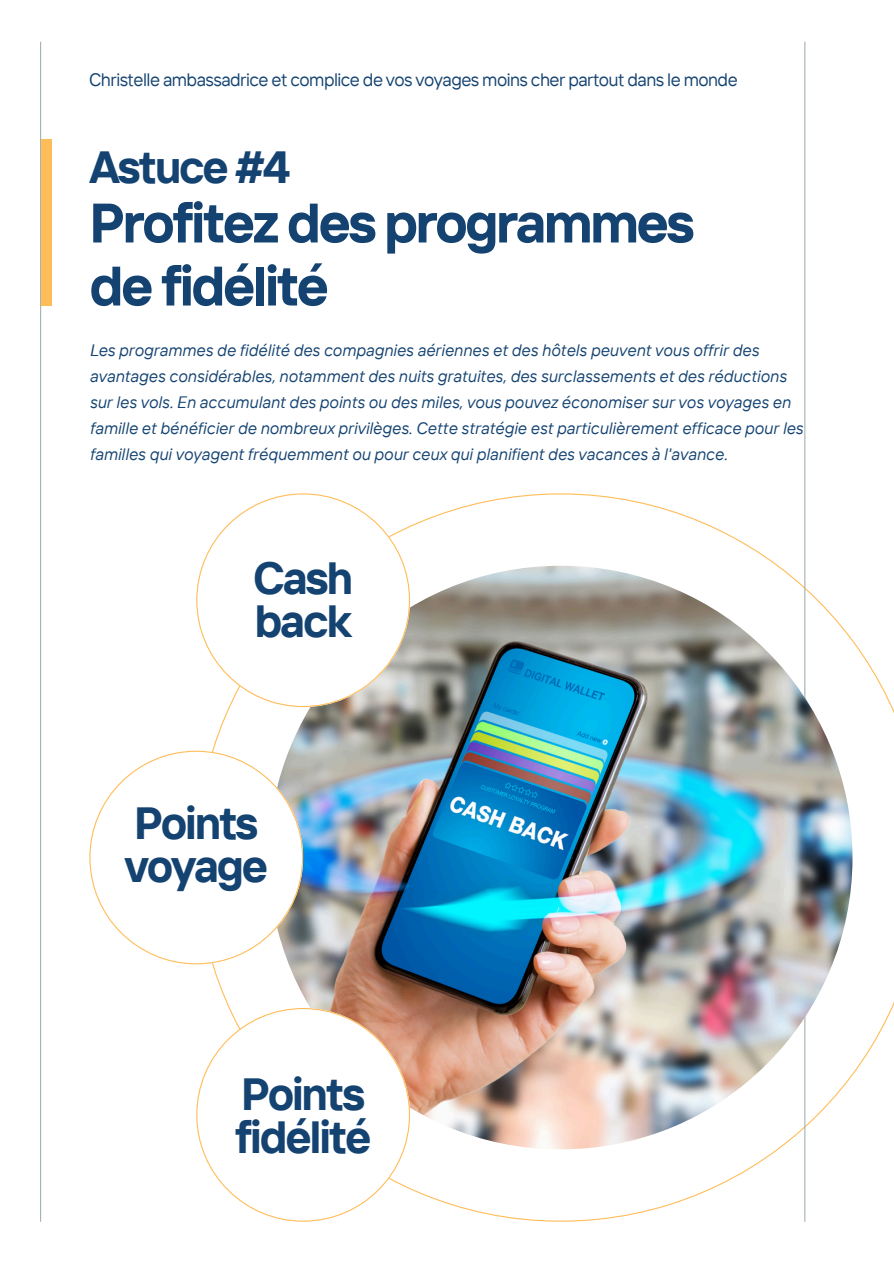
<style>
.page{position:relative;width:894px;height:1264px;background:#fff}
.page>*{position:absolute;margin:0;border:0;box-sizing:border-box;transform-origin:0 0}
.t1{font:700 55.5px/63px "TT Interphases";letter-spacing:-.05em;color:#144371}
.t2{font:700 45px/42.8px "TT Interphases";letter-spacing:-.05em;color:#144371}
.t3{font:18px "TT Interphases";letter-spacing:-.03em;color:#144371}
.t4{font:italic 16.5px/25.8px "TT Interphases";color:#144371}
</style>
<div class="page">
<svg style="left:196px;top:493px;width:697px;height:728px"></svg>
<hr style="left:804px;top:42px;width:1px;height:1179px;background:#a4b2b2">
<hr style="left:40px;top:42px;width:1px;height:1179px;background:#a4b2b2">
<div style="left:41px;top:139px;width:10px;height:166px;background:#ffbd59"></div>
<img style="left:268px;top:565px;width:584px;height:584px;border-radius:50%">
<svg style="left:196px;top:493px;width:214px;height:214px"></svg>
<svg style="left:196px;top:1007px;width:214px;height:214px"></svg>
<svg style="left:89px;top:750px;width:214px;height:214px"></svg>
<h2 class="t3" style="left:89px;top:67px;width:650px">Christelle ambassadrice et complice de vos voyages moins cher partout dans le monde</h2>
<h1 class="t2" style="left:89px;top:144px;width:202px">Astuce #4</h1>
<h1 class="t1" style="left:89px;top:190px;width:606px">Profitez des programmes de fidélité</h1>
<p class="t4" style="left:89px;top:337px;width:715px">Les programmes de fidélité des compagnies aériennes et des hôtels peuvent vous offrir des avantages considérables, notamment des nuits gratuites, des surclassements et des réductions sur les vols. En accumulant des points ou des miles, vous pouvez économiser sur vos voyages en famille et bénéficier de nombreux privilèges. Cette stratégie est particulièrement efficace pour les familles qui voyagent fréquemment ou pour ceux qui planifient des vacances à l'avance.</p>
<h2 class="t2" style="left:253px;top:555px;width:101px">Cash back</h2>
<h2 class="t2" style="left:124px;top:801px;width:145px">Points voyage</h2>
<p class="t2" style="left:235px;top:1072px;width:138px">Points fidélité</p>
</div>
